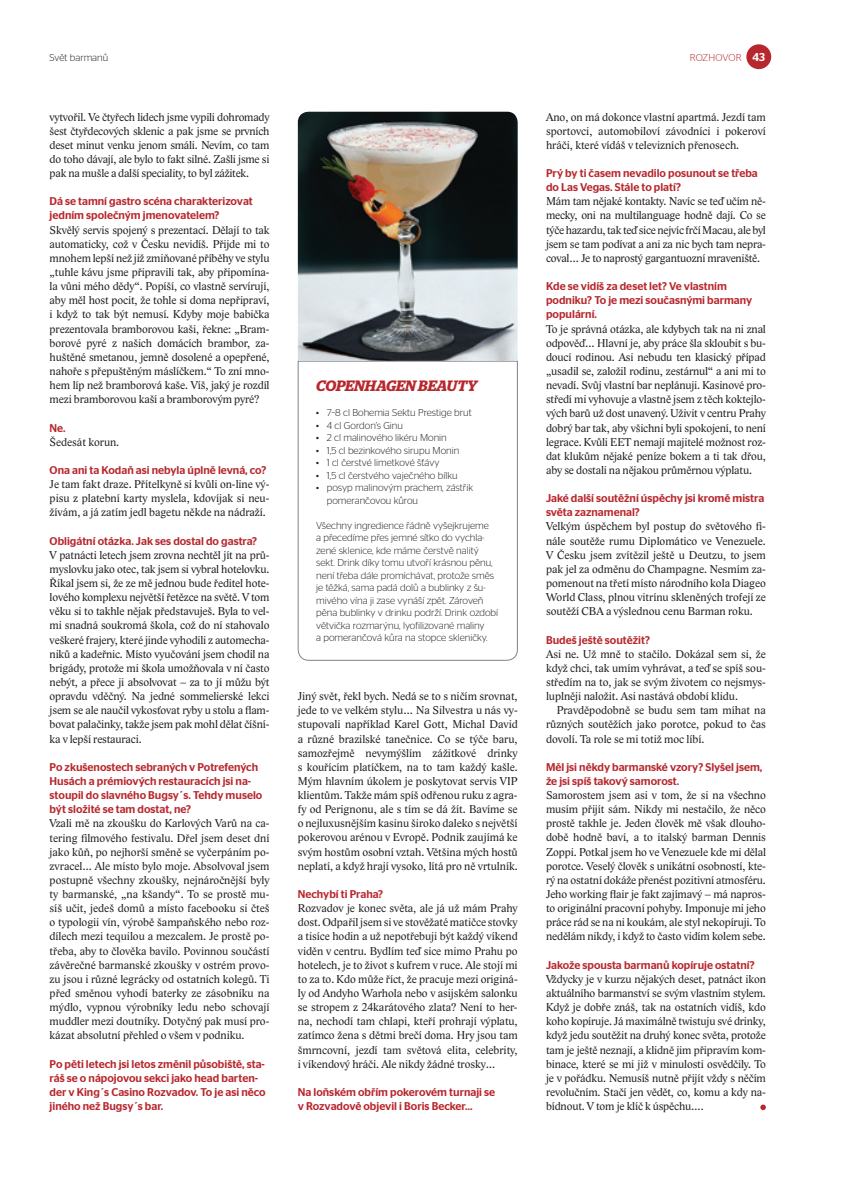
<style>
.page{position:relative;width:851px;height:1188px;background:#fff}
.page>*{position:absolute;margin:0;border:0;box-sizing:border-box;transform-origin:0 0}
.t1{font:italic 600 15px "Stag";color:#b7282e}
.t2{font:11.62px/14.1px "Lido STF";color:#231f20;text-align:justify}
.t3{font:500 11.25px/14.1px "Stag Sans";color:#b7282e}
.t4{font:300 10px/12.5px "Stag Sans";color:#231f20}
.t5{font:300 10px "Stag Sans";letter-spacing:.01em;color:#b7282e}
.s1{font-weight:500;font-size:11.38px;color:#fff}
</style>
<div class="page">
<div style="left:746px;top:44px;width:25px;height:25px;background:#b7282e;border-radius:50%"></div>
<svg style="left:760px;top:1104px;width:5px;height:5px"></svg>
<svg style="left:297px;top:360px;width:221px;height:300px"></svg>
<img style="left:298px;top:112px;width:219px;height:249px">
<p class="t4" style="left:50px;top:51px;width:60px">Svět barmanů</p>
<p class="t5" style="left:689px;top:52px;width:77px">ROZHOVOR <span class="s1">43</span></p>
<p class="t2" style="left:50px;top:110px;width:221px">vytvořil. Ve čtyřech lidech jsme vypili dohromady šest čtyřdecových sklenic a pak jsme se prvních deset minut venku jenom smáli. Nevím, co tam do toho dávají, ale bylo to fakt silné. Zašli jsme si pak na mušle a další speciality, to byl zážitek.</p>
<p class="t3" style="left:50px;top:194px;width:205px">Dá se tamní gastro scéna charakterizovat jedním společným jmenovatelem?</p>
<p class="t2" style="left:50px;top:223px;width:221px">Skvělý servis spojený s prezentací. Dělají to tak automaticky, což v Česku nevidíš. Přijde mi to mnohem lepší než již zmiňované příběhy ve stylu „tuhle kávu jsme připravili tak, aby připomína&shy;la vůni mého dědy“. Popíší, co vlastně servírují, aby měl host pocit, že tohle si doma nepřipraví, i když to tak být nemusí. Kdyby moje babička prezentovala bramborovou kaši, řekne: „Bram&shy;borové pyré z našich domácích brambor, za&shy;huštěné smetanou, jemně dosolené a opepřené, nahoře s přepuštěným máslíčkem.“ To zní mno&shy;hem líp než bramborová kaše. Víš, jaký je rozdíl mezi bramborovou kaší a bramborovým pyré?</p>
<p class="t3" style="left:50px;top:420px;width:18px">Ne.</p>
<p class="t2" style="left:50px;top:434px;width:71px">Šedesát korun.</p>
<p class="t3" style="left:50px;top:463px;width:218px">Ona ani ta Kodaň asi nebyla úplně levná, co?</p>
<p class="t2" style="left:50px;top:477px;width:221px">Je tam fakt draze. Přítelkyně si kvůli on-line vý&shy;pisu z platební karty myslela, kdovíjak si neu&shy;žívám, a já zatím jedl bagetu někde na nádraží.</p>
<p class="t3" style="left:50px;top:533px;width:209px">Obligátní otázka. Jak ses dostal do gastra?</p>
<p class="t2" style="left:50px;top:547px;width:221px">V patnácti letech jsem zrovna nechtěl jít na prů&shy;myslovku jako otec, tak jsem si vybral hotelovku.<br>Říkal jsem si, že ze mě jednou bude ředitel hote&shy;lového komplexu největší řetězce na světě. V tom věku si to takhle nějak představuješ. Byla to vel&shy;mi snadná soukromá škola, což do ní stahovalo veškeré frajery, které jinde vyhodili z automecha&shy;niků a kadeřnic. Místo vyučování jsem chodil na brigády, protože mi škola umožňovala v ní často nebýt, a přece ji absolvovat – za to jí můžu být opravdu vděčný. Na jedné sommelierské lekci jsem se ale naučil vykosťovat ryby u stolu a flam&shy;bovat palačinky, takže jsem pak mohl dělat číšní&shy;ka v lepší restauraci.</p>
<p class="t3" style="left:50px;top:759px;width:214px">Po zkušenostech sebraných v Potrefených Husách a prémiových restauracích jsi na&shy;stoupil do slavného Bugsy´s. Tehdy muselo být složité se tam dostat, ne?</p>
<p class="t2" style="left:50px;top:816px;width:221px">Vzali mě na zkoušku do Karlových Varů na ca&shy;tering filmového festivalu. Dřel jsem deset dní jako kůň, po nejhorší směně se vyčerpáním po&shy;zvracel… Ale místo bylo moje. Absolvoval jsem postupně všechny zkoušky, nejnáročnější byly ty barmanské, „na kšandy“. To se prostě mu&shy;síš učit, jedeš domů a místo facebooku si čteš o typologii vín, výrobě šampaňského nebo roz&shy;dílech mezi tequilou a mezcalem. Je prostě po&shy;třeba, aby to člověka bavilo. Povinnou součástí závěrečné barmanské zkoušky v ostrém provo&shy;zu jsou i různé legrácky od ostatních kolegů. Ti před směnou vyhodí baterky ze zásobníku na mýdlo, vypnou výrobníky ledu nebo schovají muddler mezi doutníky. Dotyčný pak musí pro&shy;kázat absolutní přehled o všem v podniku.</p>
<p class="t3" style="left:50px;top:1056px;width:218px">Po pěti letech jsi letos změnil působiště, sta&shy;ráš se o nápojovou sekci jako head barten&shy;der v King´s Casino Rozvadov. To je asi něco jiného než Bugsy´s bar.</p>
<p class="t1" style="left:316px;top:377px;width:162px">COPENHAGEN BEAUTY</p>
<p class="t4" style="left:316px;top:406px;width:157px">• 7–8 cl Bohemia Sektu Prestige brut</p>
<p class="t4" style="left:316px;top:419px;width:88px">• 4 cl Gordon’s Ginu</p>
<p class="t4" style="left:316px;top:431px;width:132px">• 2 cl malinového likéru Monin</p>
<p class="t4" style="left:316px;top:444px;width:145px">• 1,5 cl bezinkového sirupu Monin</p>
<p class="t4" style="left:316px;top:456px;width:125px">• 1 cl čerstvé limetkové šťávy</p>
<p class="t4" style="left:316px;top:469px;width:143px">• 1,5 cl čerstvého vaječného bílku</p>
<p class="t4" style="left:327px;top:481px;width:148px;text-indent:-11px">• posyp malinovým prachem, zástřik pomerančovou kůrou</p>
<p class="t4" style="left:316px;top:519px;width:183px">Všechny ingredience řádně vyšejkrujeme<br>a přecedíme přes jemné sítko do vychla&shy;zené sklenice, kde máme čerstvě nalitý sekt. Drink díky tomu utvoří krásnou pěnu, není třeba dále promíchávat, protože směs je těžká, sama padá dolů a bublinky z šu&shy;mivého vína ji zase vynáší zpět. Zároveň pěna bublinky v drinku podrží. Drink ozdobí větvička rozmarýnu, lyofilizované maliny<br>a pomerančová kůra na stopce skleničky.</p>
<p class="t2" style="left:298px;top:689px;width:221px">Jiný svět, řekl bych. Nedá se to s ničím srovnat, jede to ve velkém stylu… Na Silvestra u nás vy&shy;stupovali například Karel Gott, Michal David a různé brazilské tanečnice. Co se týče baru, samozřejmě nevymýšlím zážitkové drinky s kouřícím platíčkem, na to tam každý kašle.<br>Mým hlavním úkolem je poskytovat servis VIP klientům. Takže mám spíš odřenou ruku z agra&shy;fy od Perignonu, ale s tím se dá žít. Bavíme se o nejluxusnějším kasinu široko daleko s největší pokerovou arénou v Evropě. Podnik zaujímá ke svým hostům osobní vztah. Většina mých hostů neplatí, a když hrají vysoko, lítá pro ně vrtulník.</p>
<p class="t3" style="left:298px;top:886px;width:87px">Nechybí ti Praha?</p>
<p class="t2" style="left:298px;top:901px;width:221px">Rozvadov je konec světa, ale já už mám Prahy dost. Odpařil jsem si ve stověžaté matičce stovky a tisíce hodin a už nepotřebuji být každý víkend viděn v centru. Bydlím teď sice mimo Prahu po hotelech, je to život s kufrem v ruce. Ale stojí mi to za to. Kdo může říct, že pracuje mezi originá&shy;ly od Andyho Warhola nebo v asijském salonku se stropem z 24karátového zlata? Není to her&shy;na, nechodí tam chlapi, kteří prohrají výplatu, zatímco žena s dětmi brečí doma. Hry jsou tam šmrncovní, jezdí tam světová elita, celebrity, i víkendový hráči. Ale nikdy žádné trosky…</p>
<p class="t3" style="left:298px;top:1084px;width:199px">Na loňském obřím pokerovém turnaji se v Rozvadově objevil i Boris Becker…</p>
<p class="t2" style="left:546px;top:110px;width:221px">Ano, on má dokonce vlastní apartmá. Jezdí tam sportovci, automobiloví závodníci i pokeroví hráči, které vídáš v televizních přenosech.</p>
<p class="t3" style="left:546px;top:166px;width:213px">Prý by ti časem nevadilo posunout se třeba do Las Vegas. Stále to platí?</p>
<p class="t2" style="left:546px;top:194px;width:221px">Mám tam nějaké kontakty. Navíc se teď učím ně&shy;mecky, oni na multilanguage hodně dají. Co se týče hazardu, tak teď sice nejvíc frčí Macau, ale byl jsem se tam podívat a ani za nic bych tam nepra&shy;coval… Je to naprostý gargantuozní mraveniště.</p>
<p class="t3" style="left:546px;top:279px;width:208px">Kde se vidíš za deset let? Ve vlastním podniku? To je mezi současnými barmany populární.</p>
<p class="t2" style="left:546px;top:321px;width:221px">To je správná otázka, ale kdybych tak na ni znal odpověď… Hlavní je, aby práce šla skloubit s bu&shy;doucí rodinou. Asi nebudu ten klasický případ „usadil se, založil rodinu, zestárnul“ a ani mi to nevadí. Svůj vlastní bar neplánuji. Kasinové pro&shy;středí mi vyhovuje a vlastně jsem z těch koktejlo&shy;vých barů už dost unavený. Uživit v centru Prahy dobrý bar tak, aby všichni byli spokojení, to není legrace. Kvůli EET nemají majitelé možnost roz&shy;dat klukům nějaké peníze bokem a ti tak dřou, aby se dostali na nějakou průměrnou výplatu.</p>
<p class="t3" style="left:546px;top:491px;width:220px">Jaké další soutěžní úspěchy jsi kromě mistra světa zaznamenal?</p>
<p class="t2" style="left:546px;top:519px;width:221px">Velkým úspěchem byl postup do světového fi&shy;nále soutěže rumu Diplomático ve Venezuele.<br>V Česku jsem zvítězil ještě u Deutzu, to jsem pak jel za odměnu do Champagne. Nesmím za&shy;pomenout na třetí místo národního kola Diageo World Class, plnou vitrínu skleněných trofejí ze soutěží CBA a výslednou cenu Barman roku.</p>
<p class="t3" style="left:546px;top:632px;width:105px">Budeš ještě soutěžit?</p>
<p class="t2" style="left:546px;top:646px;width:221px">Asi ne. Už mně to stačilo. Dokázal sem si, že když chci, tak umím vyhrávat, a teď se spíš sou&shy;středím na to, jak se svým životem co nejsmys&shy;luplněji naložit. Asi nastává období klidu.</p>
<p class="t2" style="left:546px;top:703px;width:221px;text-indent:11px">Pravděpodobně se budu sem tam míhat na různých soutěžích jako porotce, pokud to čas dovolí. Ta role se mi totiž moc líbí.</p>
<p class="t3" style="left:546px;top:759px;width:218px">Měl jsi někdy barmanské vzory? Slyšel jsem, že jsi spíš takový samorost.</p>
<p class="t2" style="left:546px;top:788px;width:221px">Samorostem jsem asi v tom, že si na všechno musím přijít sám. Nikdy mi nestačilo, že něco prostě takhle je. Jeden člověk mě však dlouho&shy;době hodně baví, a to italský barman Dennis Zoppi. Potkal jsem ho ve Venezuele kde mi dělal porotce. Veselý člověk s unikátní osobností, kte&shy;rý na ostatní dokáže přenést pozitivní atmosféru.<br>Jeho working flair je fakt zajímavý – má napros&shy;to originální pracovní pohyby. Imponuje mi jeho práce rád se na ni koukám, ale styl nekopíruji. To nedělám nikdy, i když to často vidím kolem sebe.</p>
<p class="t3" style="left:546px;top:957px;width:210px">Jakože spousta barmanů kopíruje ostatní?</p>
<p class="t2" style="left:546px;top:971px;width:221px">Vždycky je v kurzu nějakých deset, patnáct ikon aktuálního barmanství se svým vlastním stylem.<br>Když je dobře znáš, tak na ostatních vidíš, kdo koho kopíruje. Já maximálně twistuju své drinky, když jedu soutěžit na druhý konec světa, protože tam je ještě neznají, a klidně jim připravím kom&shy;binace, které se mi již v minulosti osvědčily. To je v pořádku. Nemusíš nutně přijít vždy s něčím revolučním. Stačí jen vědět, co, komu a kdy na&shy;bídnout. V tom je klíč k úspěchu….</p>
</div>
